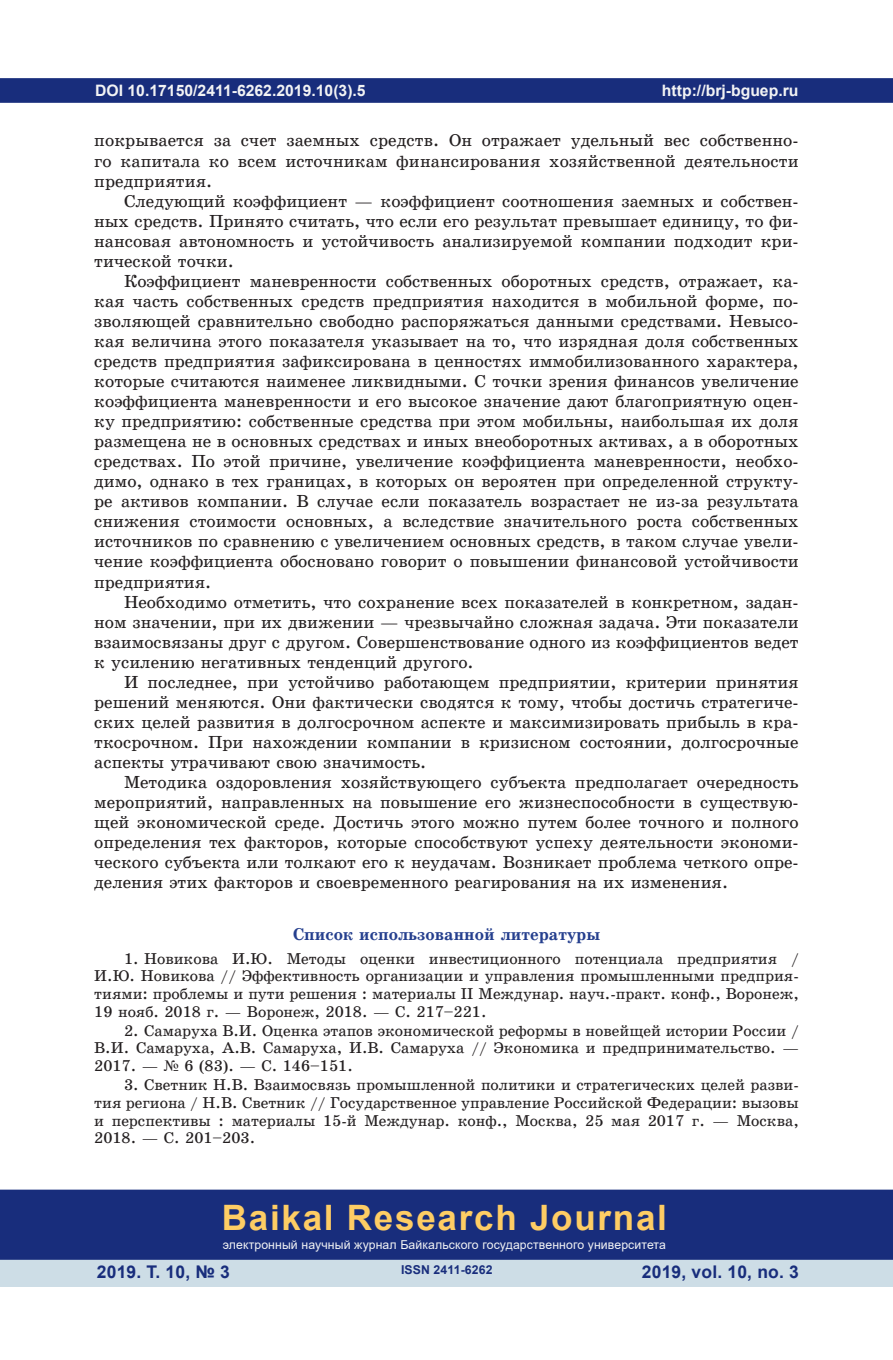
<style>
.page{position:relative;width:893px;height:1360px;background:#fff}
.page>*{position:absolute;margin:0;border:0;box-sizing:border-box;transform-origin:0 0}
.t1{font:700 35px "Arial";letter-spacing:.05em;color:#fecd64}
.t2{font:17.5px/20.1px "School Book C";color:#231f20;text-align:justify}
.t3{font:700 17.5px "Arial";letter-spacing:.01em;color:#182d7c}
.t4{font:17.15px "School Book C Bold";color:#253f8e}
.t5{font:15.75px/17.7px "School Book C";color:#231f20;text-align:justify}
.t6{font:700 15.75px "Arial";color:#f2f3f4}
.t7{font:12.25px "Arial";letter-spacing:.01em;color:#f2f3f4}
.t8{font:700 12.25px "Arial";letter-spacing:.01em;color:#182d7c}
.s1{font-family:"Times New Roman"}
</style>
<div class="page">
<div style="left:0;top:78px;width:893px;height:25px;background:#182d7c;border:2px solid #182d7c"></div>
<div style="left:0;top:1258px;width:893px;height:28px;background:#cddde6"></div>
<div style="left:0;top:1189px;width:893px;height:70px;background:#182d7c;border:2px solid #182d7c"></div>
<p class="t6" style="left:95px;top:79px;width:272px">DOI 10.17150/2411-6262.2019.10(3).5</p>
<p class="t2" style="left:94px;top:131px;width:706px">покрывается за счет заемных средств. Он отражает удельный вес собственно&shy;го капитала ко всем источникам финансирования хозяйственной деятельности предприятия.</p>
<p class="t2" style="left:94px;top:191px;width:706px;text-indent:30px">Следующий коэффициент — коэффициент соотношения заемных и собствен&shy;ных средств. Принято считать, что если его результат превышает единицу, то фи&shy;нансовая автономность и устойчивость анализируемой компании подходит кри&shy;тической точки.</p>
<p class="t2" style="left:94px;top:271px;width:706px;text-indent:30px">Коэффициент маневренности собственных оборотных средств, отражает, ка&shy;кая часть собственных средств предприятия находится в мобильной форме, по&shy;зволяющей сравнительно свободно распоряжаться данными средствами. Невысо&shy;кая величина этого показателя указывает на то, что изрядная доля собственных средств предприятия зафиксирована в ценностях иммобилизованного характера, которые считаются наименее ликвидными. С точки зрения финансов увеличение коэффициента маневренности и его высокое значение дают благоприятную оцен&shy;ку предприятию: собственные средства при этом мобильны, наибольшая их доля размещена не в основных средствах и иных внеоборотных активах, а в оборотных средствах. По этой причине, увеличение коэффициента маневренности, необхо&shy;димо, однако в тех границах, в которых он вероятен при определенной структу&shy;ре активов компании. В случае если показатель возрастает не из-за результата снижения стоимости основных, а вследствие значительного роста собственных источников по сравнению с увеличением основных средств, в таком случае увели&shy;чение коэффициента обосновано говорит о повышении финансовой устойчивости предприятия.</p>
<p class="t2" style="left:94px;top:591px;width:706px;text-indent:30px">Необходимо отметить, что сохранение всех показателей в конкретном, задан&shy;ном значении, при их движении — чрезвычайно сложная задача. Эти показатели взаимосвязаны друг с другом. Совершенствование одного из коэффициентов ведет к усилению негативных тенденций другого.</p>
<p class="t2" style="left:94px;top:672px;width:706px;text-indent:30px">И последнее, при устойчиво работающем предприятии, критерии принятия решений меняются. Они фактически сводятся к тому, чтобы достичь стратегиче&shy;ских целей развития в долгосрочном аспекте и максимизировать прибыль в кра&shy;ткосрочном. При нахождении компании в кризисном состоянии, долгосрочные аспекты утрачивают свою значимость.</p>
<p class="t2" style="left:94px;top:772px;width:706px;text-indent:30px">Методика оздоровления хозяйствующего субъекта предполагает очередность мероприятий, направленных на повышение его жизнеспособности в существую&shy;щей экономической среде. Достичь этого можно путем более точного и полного определения тех факторов, которые способствуют успеху деятельности экономи&shy;ческого субъекта или толкают его к неудачам. Возникает проблема четкого опре&shy;деления этих факторов и своевременного реагирования на их изменения.</p>
<p class="t4" style="left:293px;top:925px;width:309px">Список использованной литературы</p>
<p class="t5" style="left:94px;top:949px;width:706px;text-indent:30px">1. Новикова И.Ю. Методы оценки инвестиционного потенциала предприятия / И.Ю. Новикова // Эффективность организации и управления промышленными предприя&shy;тиями: проблемы и пути решения : материалы II Междунар. науч.-практ. конф., Воронеж, 19 нояб. 2018 г. — Воронеж, 2018. — С. 217–221.</p>
<p class="t5" style="left:94px;top:1021px;width:706px;text-indent:30px">2. Самаруха В.И. Оценка этапов экономической реформы в новейщей истории России / В.И. Самаруха, А.В. Самаруха, И.В. Самаруха // Экономика и предпринимательство. — 2017. — <span class="s1">№</span> 6 (83). — С. 146–151.</p>
<p class="t5" style="left:94px;top:1076px;width:706px;text-indent:30px">3. Светник Н.В. Взаимосвязь промышленной политики и стратегических целей разви&shy;тия региона / Н.В. Светник // Государственное управление Российской Федерации: вызовы и перспективы : материалы 15-й Междунар. конф., Москва, 25 мая 2017 г. — Москва, 2018. — С. 201–203.</p>
<p class="t6" style="left:662px;top:79px;width:138px">http://brj-bguep.ru</p>
<h1 class="t1" style="left:222px;top:1192px;width:447px">Baikal Research Journal</h1>
<p class="t7" style="left:223px;top:1236px;width:445px">электронный научный журнал Байкальского государственного университета</p>
<p class="t3" style="left:97px;top:1259px;width:135px">2019. Т. 10, № 3</p>
<p class="t3" style="left:642px;top:1259px;width:159px">2019, vol. 10, no. 3</p>
<p class="t8" style="left:401px;top:1261px;width:93px">ISSN 2411-6262</p>
</div>
